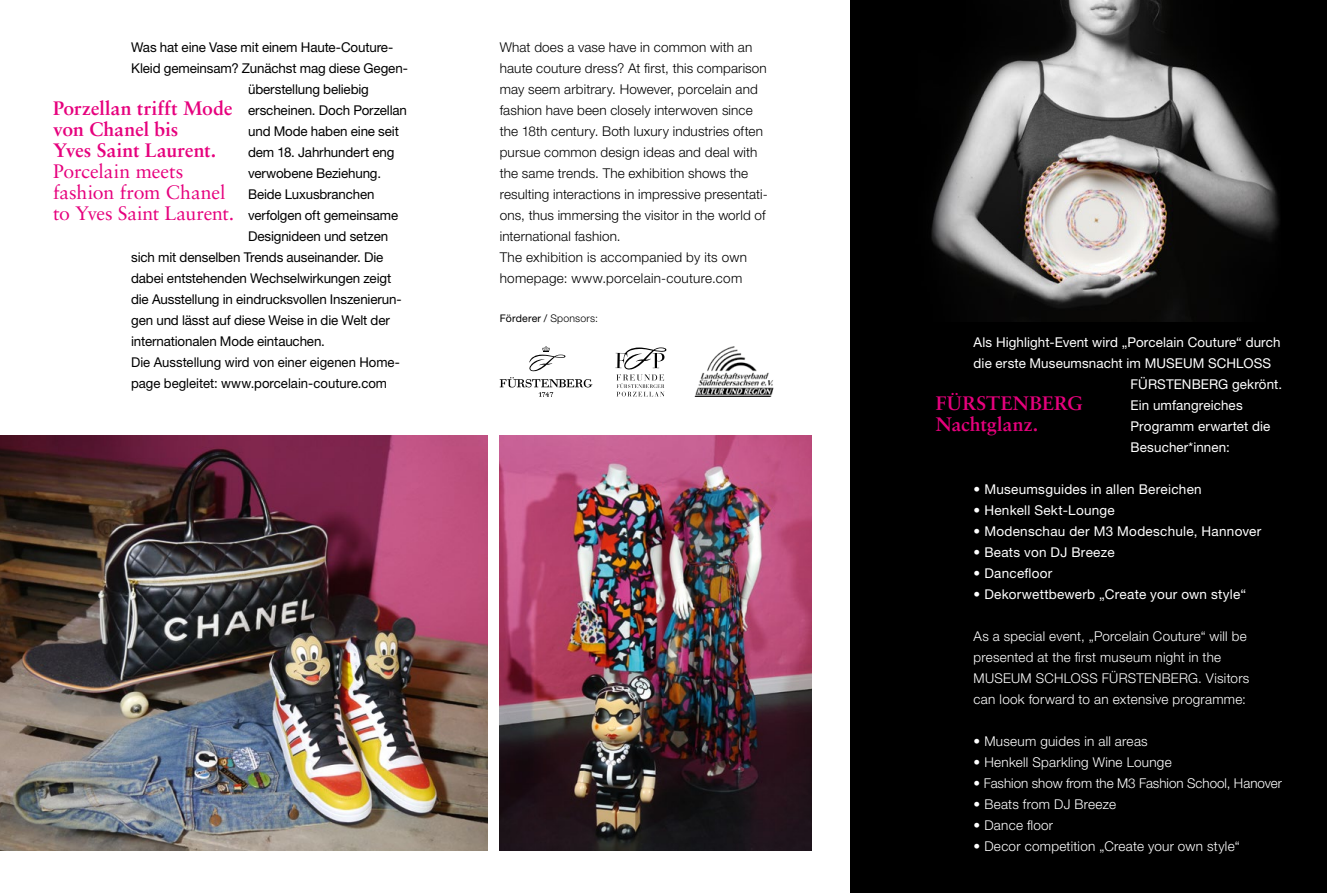
<style>
.page{position:relative;width:1327px;height:893px;background:#fff}
.page>*{position:absolute;margin:0;border:0;box-sizing:border-box;transform-origin:0 0}
.t1{font:700 19.5px/21px "Sabon LT Std";color:#e6007d}
.t2{font:19.5px/21px "Sabon LT Std";letter-spacing:-.005em;color:#e6007d}
.t3{font:13.5px "Helvetica Neue LT Pro";letter-spacing:-.01em;color:#000}
.t4{font:300 13.5px/21px "Helvetica Neue LT Pro";letter-spacing:.01em;color:#000}
.t5{font:13.5px "Helvetica Neue LT Pro";letter-spacing:.015em;color:#fff}
.t6{font:300 13.5px/21px "Helvetica Neue LT Pro";letter-spacing:.02em;color:#fff}
.t7{font:300 13.5px "Helvetica Neue LT Pro";color:#fff}
.t8{font:10.5px "Helvetica Neue LT Pro";letter-spacing:.015em;color:#000}
.s1{font-weight:300}
</style>
<div class="page">
<img style="left:500px;top:436px;width:311px;height:414px">
<img style="left:0;top:436px;width:487px;height:414px">
<div style="left:850px;top:0;width:477px;height:893px;background:#000"></div>
<svg style="left:529px;top:346px;width:36px;height:25px"></svg>
<svg style="left:500px;top:377px;width:92px;height:20px"></svg>
<svg style="left:615px;top:347px;width:51px;height:50px"></svg>
<img style="left:695px;top:347px;width:79px;height:49px">
<img style="left:931px;top:0;width:349px;height:321px">
<p class="t3" style="left:131px;top:39px;width:264px">Was hat eine Vase mit einem Haute-Couture-</p>
<p class="t3" style="left:131px;top:60px;width:278px">Kleid gemeinsam? Zunächst mag diese Gegen-</p>
<p class="t3" style="left:248px;top:81px;width:122px">überstellung beliebig</p>
<p class="t3" style="left:248px;top:102px;width:160px">erscheinen. Doch Porzellan</p>
<p class="t3" style="left:248px;top:123px;width:152px">und Mode haben eine seit</p>
<p class="t3" style="left:248px;top:144px;width:148px">dem 18. Jahrhundert eng</p>
<p class="t3" style="left:248px;top:165px;width:134px">verwobene Beziehung.</p>
<p class="t3" style="left:248px;top:186px;width:128px">Beide Luxusbranchen</p>
<p class="t3" style="left:248px;top:207px;width:151px">verfolgen oft gemeinsame</p>
<p class="t3" style="left:248px;top:228px;width:142px">Designideen und setzen</p>
<p class="t3" style="left:131px;top:249px;width:254px">sich mit denselben Trends auseinander. Die</p>
<p class="t3" style="left:131px;top:270px;width:262px">dabei entstehenden Wechselwirkungen zeigt</p>
<p class="t3" style="left:131px;top:291px;width:272px">die Ausstellung in eindrucksvollen Inszenierun-</p>
<p class="t3" style="left:131px;top:312px;width:260px">gen und lässt auf diese Weise in die Welt der</p>
<p class="t3" style="left:131px;top:333px;width:195px">internationalen Mode eintauchen.</p>
<p class="t3" style="left:131px;top:354px;width:270px">Die Ausstellung wird von einer eigenen Home-</p>
<p class="t3" style="left:131px;top:375px;width:257px">page begleitet: www.porcelain-couture.com</p>
<h1 class="t1" style="left:53px;top:97px;width:181px">Porzellan trifft Mode von Chanel bis<br>Yves Saint Laurent.</h1>
<h1 class="t2" style="left:53px;top:161px;width:182px">Porcelain meets fashion from Chanel to Yves Saint Laurent.</h1>
<p class="t4" style="left:500px;top:37px;width:269px">What does a vase have in common with an haute couture dress? At first, this comparison may seem arbitrary. However, porcelain and fashion have been closely interwoven since the 18th century. Both luxury industries often pursue common design ideas and deal with the same trends. The exhibition shows the resulting interactions in impressive presentati&shy;ons, thus immersing the visitor in the world of international fashion.<br>The exhibition is accompanied by its own homepage: www.porcelain-couture.com</p>
<p class="t8" style="left:500px;top:312px;width:100px">Förderer / <span class="s1">Sponsors:</span></p>
<p class="t5" style="left:973px;top:333px;width:308px">Als Highlight-Event wird „Porcelain Couture“ durch</p>
<p class="t5" style="left:973px;top:354px;width:299px">die erste Museumsnacht im MUSEUM SCHLOSS</p>
<p class="t5" style="left:1130px;top:375px;width:153px">FÜRSTENBERG gekrönt.</p>
<p class="t5" style="left:1130px;top:396px;width:114px">Ein umfangreiches</p>
<p class="t5" style="left:1130px;top:417px;width:141px">Programm erwartet die</p>
<p class="t5" style="left:1130px;top:438px;width:101px">Besucher*innen:</p>
<p class="t5" style="left:973px;top:480px;width:230px">• Museumsguides in allen Bereichen</p>
<p class="t5" style="left:973px;top:501px;width:143px">• Henkell Sekt-Lounge</p>
<p class="t5" style="left:973px;top:522px;width:289px">• Modenschau der M3 Modeschule, Hannover</p>
<p class="t5" style="left:973px;top:543px;width:142px">• Beats von DJ Breeze</p>
<p class="t5" style="left:973px;top:564px;width:80px">• Dancefloor</p>
<p class="t5" style="left:973px;top:586px;width:274px">• Dekorwettbewerb „Create your own style“</p>
<p class="t6" style="left:973px;top:625px;width:277px">As a special event, „Porcelain Couture“ will be presented at the first museum night in the MUSEUM SCHLOSS FÜRSTENBERG. Visitors can look forward to an extensive programme:</p>
<p class="t6" style="left:973px;top:730px;width:176px">• Museum guides in all areas</p>
<p class="t6" style="left:973px;top:751px;width:200px">• Henkell Sparkling Wine Lounge</p>
<p class="t7" style="left:973px;top:775px;width:310px">• Fashion show from the M3 Fashion School, Hanover</p>
<p class="t6" style="left:973px;top:793px;width:144px">• Beats from DJ Breeze</p>
<p class="t6" style="left:973px;top:814px;width:81px">• Dance floor</p>
<p class="t6" style="left:973px;top:835px;width:268px">• Decor competition „Create your own style“</p>
<h1 class="t1" style="left:935px;top:392px;width:148px">FÜRSTENBERG<br>Nachtglanz.</h1>
</div>
